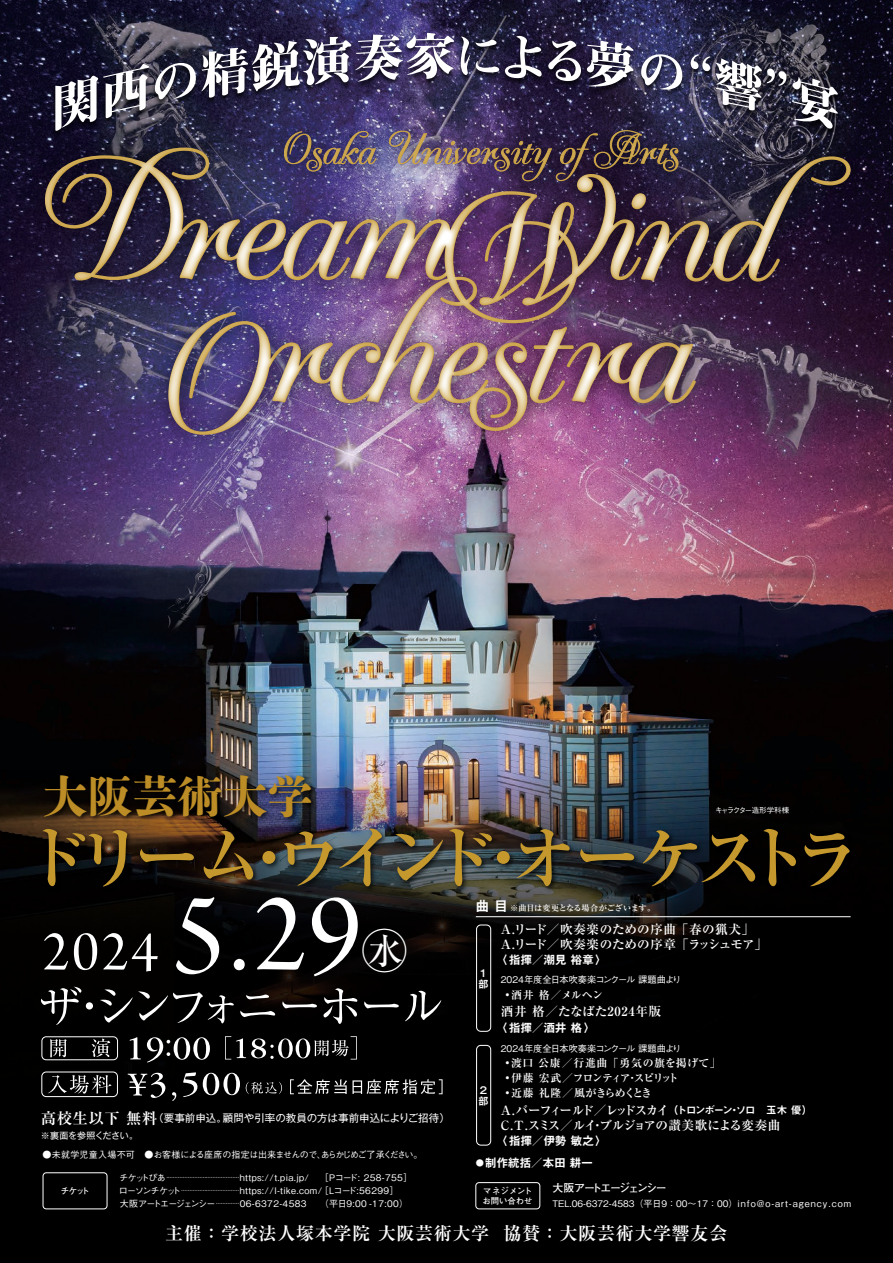
<style>
.page{position:relative;width:893px;height:1263px;background:#fff}
.page>*{position:absolute;margin:0;border:0;box-sizing:border-box;transform-origin:0 0}
.t1{font:700 68.85px "Ryumin Pro";letter-spacing:-.175em;color:#c5982e}
.t2{font:60.45px "Arno Pro Display";color:#fff}
.t3{font:500 46.05px "Ryumin Pro";color:#fff}
.t4{font:800 45px "DNP Shuei 4 go B Std";color:#bc8d26}
.t5{font:700 18px "Ryumin Pro";letter-spacing:.04em;color:#fff}
.t6{font:700 13.2px "Gothic MB101 Pro De";color:#fff}
.t7{font:700 12.6px/15px "Ryumin Pro";letter-spacing:-.09em;color:#fff}
.t8{font:700 12.6px/15px "Ryumin Pro";letter-spacing:.005em;color:#fff}
.t9{font:700 12.6px "Ryumin Pro";letter-spacing:.05em;color:#fff}
.t10{font:700 11.25px "Gothic MB101 Pro De";letter-spacing:.025em;color:#fff}
.t11{font:700 10.95px "Ryumin Pro";letter-spacing:.05em;color:#fff}
.t12{font:700 10.95px "Ryumin Pro";letter-spacing:-.14em;color:#fff}
.t13{font:700 10.95px "Ryumin Pro";letter-spacing:-.07em;color:#fff}
.t14{font:700 10.95px "Futo Go B101 Pro";letter-spacing:-.14em;color:#fff}
.t15{font:700 10.95px "Ryumin Pro";letter-spacing:-.015em;color:#fff}
.t16{font:10.5px "Gothic MB101 Pro";color:#fff}
.t17{font:10.5px/10.6px "Midashi Go Pro MB31";color:#fff}
.t18{font:500 9.3px "Gothic BBB Pro";color:#fff}
.t19{font:500 9px/13px "Gothic BBB Pro";letter-spacing:.04em;color:#fff}
.t20{font:500 9px "Gothic BBB Pro";color:#fff}
.t21{font:500 9px "Gothic BBB Pro";letter-spacing:-.045em;color:#fff}
.t22{font:9px "Gothic MB101 Pro";letter-spacing:-.035em;color:#fff}
.t23{font:700 8.4px/9.3px "Futo Go B101 Pro";letter-spacing:.005em;color:#fff}
.t24{font:700 8.4px "Futo Go B101 Pro";letter-spacing:-.02em;color:#fff}
.t25{font:700 8.1px "Ryumin Pro";letter-spacing:-.035em;color:#fff}
.t26{font:500 7.5px "Gothic BBB Pro";letter-spacing:-.13em;color:#fff}
.t27{font:500 4.5px "Gothic BBB Pro";color:#fff}
.s1{font-size:119.25px}
.s2{font-family:"Ryumin Pro";font-weight:700;font-size:15.45px}
.s3{font-size:9px}
.s4{font-family:"Midashi Go Pro MB31";font-weight:400;font-size:10.5px}
.s5{font-size:8.25px}
</style>
<div class="page">
<img style="left:0;top:0;width:893px;height:753px">
<svg style="left:0;top:753px;width:893px;height:510px;background:#09090a"></svg>
<img style="left:19px;top:104px;width:857px;height:356px">
<img style="left:168px;top:281px;width:473px;height:154px">
<svg style="left:530px;top:327px;width:166px;height:76px;background:#8a6770"></svg>
<img style="left:34px;top:818px;width:830px;height:94px">
<img style="left:38px;top:768px;width:284px;height:66px">
<img style="left:45px;top:33px;width:806px;height:248px">
<div style="left:43px;top:1172px;width:64px;height:37px;border:1px solid #fff;border-radius:3px"></div>
<div style="left:475px;top:1182px;width:65px;height:27px;border:1px solid #fff;border-radius:3px"></div>
<hr style="left:476px;top:916px;width:375px;height:1px;background:#fff">
<svg style="left:41px;top:987px;width:40px;height:38px;background:#323231"></svg>
<div style="left:86px;top:1002px;width:7px;height:7px;background:#fff;border-radius:50%"></div>
<svg style="left:100px;top:989px;width:134px;height:34px;background:#232322"></svg>
<svg style="left:240px;top:994px;width:35px;height:23px"></svg>
<svg style="left:282px;top:1001px;width:35px;height:7px"></svg>
<svg style="left:324px;top:988px;width:33px;height:36px"></svg>
<svg style="left:364px;top:1001px;width:35px;height:7px"></svg>
<svg style="left:405px;top:991px;width:36px;height:30px"></svg>
<svg style="left:48px;top:1075px;width:63px;height:19px"></svg>
<svg style="left:128px;top:1073px;width:37px;height:25px"></svg>
<svg style="left:172px;top:1092px;width:4px;height:9px"></svg>
<svg style="left:183px;top:1072px;width:14px;height:25px"></svg>
<svg style="left:203px;top:1073px;width:37px;height:22px"></svg>
<svg style="left:246px;top:1082px;width:36px;height:12px"></svg>
<div style="left:41px;top:1071px;width:77px;height:26px;border:1px solid #fff;border-radius:4px"></div>
<svg style="left:50px;top:1039px;width:17px;height:18px"></svg>
<svg style="left:92px;top:1038px;width:18px;height:19px"></svg>
<svg style="left:130px;top:1037px;width:11px;height:22px"></svg>
<svg style="left:147px;top:1037px;width:63px;height:25px"></svg>
<svg style="left:225px;top:1036px;width:132px;height:23px;background:#373737"></svg>
<div style="left:41px;top:1036px;width:77px;height:24px;border:1px solid #fff;border-radius:4px"></div>
<svg style="left:290px;top:1079px;width:153px;height:15px;background:#444"></svg>
<div style="left:476px;top:925px;width:15px;height:107px;border:1px solid #fff;border-radius:4px"></div>
<div style="left:476px;top:1045px;width:15px;height:100px;border:1px solid #fff;border-radius:4px"></div>
<h3 class="t4" style="left:43px;top:764px;width:271px">大阪芸術大学</h3>
<p class="t26" style="left:715px;top:804px;width:76px">キャラクター造形学科棟</p>
<h1 class="t1" style="left:22px;top:803px;width:841px">ドリーム・ウインド・オーケストラ</h1>
<h2 class="t2" style="left:42px;top:918px;width:321px">2024 <span class="s1">5.29</span></h2>
<h3 class="t3" style="left:361px;top:914px;width:47px">㊌</h3>
<p class="t16" style="left:41px;top:1110px;width:411px"><span class="s2">高校生以下 無料</span>（要事前申込。顧問や引率の教員の方は事前申込によりご招待）</p>
<p class="t22" style="left:41px;top:1128px;width:99px">※裏面を参照ください。</p>
<p class="t21" style="left:43px;top:1147px;width:381px">●未就学児童入場不可　●お客様による座席の指定は出来ませんので、あらかじめご了承ください。</p>
<p class="t24" style="left:61px;top:1184px;width:31px">チケット</p>
<p class="t27" style="left:119px;top:1173px;width:295px"><span class="s3">チケットぴあ</span>・・・・・・・・・・・・・・・・・・・・・・・・・・・・・・・・・・・・・・・・・・・・ <span class="s3">https://t.pia.jp/ ［Pコード: 258-755］</span></p>
<p class="t19" style="left:119px;top:1183px;width:281px">ローソンチケット<sup>・・・・・・・・・・・・・・・・・・・・・・・・・・・・・・・・・・・</sup>https://l-tike.com/ ［Lコード:56299］大阪アートエージェンシー<sup>・・・・・・・・・・・・・・</sup>06-6372-4583</p>
<p class="t20" style="left:320px;top:1196px;width:90px">（平日9:00 -17:00）</p>
<h3 class="t6" style="left:476px;top:895px;width:33px">曲 目</h3>
<p class="t25" style="left:510px;top:901px;width:147px">※曲目は変更となる場合がございます。</p>
<p class="t17" style="left:478px;top:966px;width:11px">１部</p>
<p class="t17" style="left:478px;top:1083px;width:11px">２部</p>
<h3 class="t8" style="left:501px;top:921px;width:268px">A.リード／吹奏楽のための序曲 「春の猟犬」<br>A.リード／吹奏楽のための序章 「ラッシュモア」</h3>
<p class="t10" style="left:496px;top:951px;width:112px">〈指揮／潮見裕章〉</p>
<p class="t18" style="left:501px;top:972px;width:182px">2024年度全日本吹奏楽コンクール 課題曲より</p>
<p class="t15" style="left:506px;top:986px;width:99px"><sup>●</sup> 酒井 格／メルヘン</p>
<h3 class="t9" style="left:501px;top:1002px;width:162px">酒井 格／たなばた2024年版</h3>
<p class="t10" style="left:496px;top:1018px;width:100px">〈指揮／酒井格〉</p>
<p class="t18" style="left:501px;top:1041px;width:182px">2024年度全日本吹奏楽コンクール 課題曲より</p>
<p class="t11" style="left:506px;top:1054px;width:217px"><sup>●</sup> 渡口 公康／行進曲 「勇気の旗を掲げて」</p>
<p class="t12" style="left:506px;top:1069px;width:174px"><sup>●</sup> 伊藤 宏武／フロンティア・スピリット</p>
<p class="t13" style="left:506px;top:1084px;width:148px"><sup>●</sup> 近藤 礼隆／風がきらめくとき</p>
<h3 class="t7" style="left:501px;top:1102px;width:313px">A.バーフィールド／レッドスカイ<span class="s4">（トロンボーン・ソロ　玉木 優）<br></span>C.T.スミス／ルイ・ブルジョアの讃美歌による変奏曲</h3>
<p class="t10" style="left:496px;top:1132px;width:112px">〈指揮／伊勢敏之〉</p>
<p class="t10" style="left:476px;top:1154px;width:118px"><span class="s5">●</span>制作統括／本田耕一</p>
<p class="t23" style="left:482px;top:1185px;width:52px">マネジメントお問い合わせ</p>
<p class="t14" style="left:553px;top:1179px;width:116px">大阪アートエージェンシー</p>
<p class="t20" style="left:553px;top:1196px;width:300px">TEL.06-6372-4583（平日9：00～17：00）info@o-art-agency.com</p>
<h3 class="t5" style="left:165px;top:1219px;width:564px">主催：学校法人塚本学院大阪芸術大学 協賛：大阪芸術大学響友会</h3>
</div>
